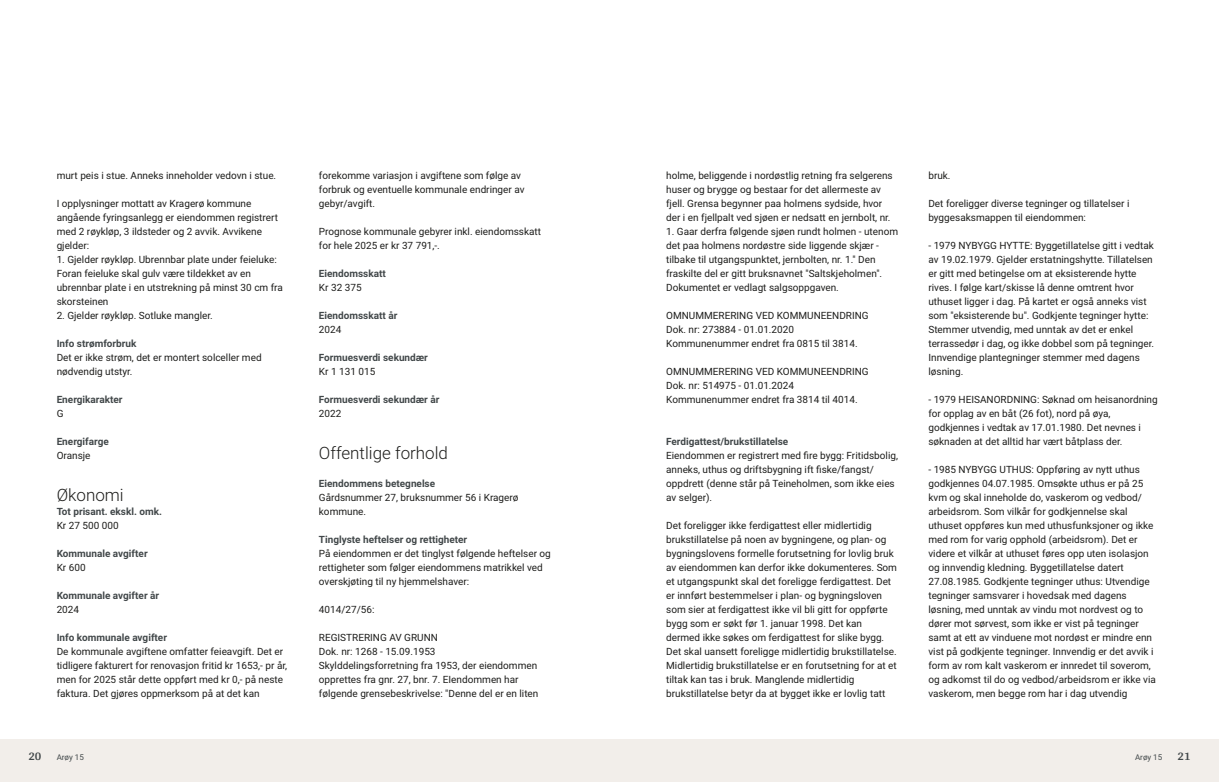
<style>
.page{position:relative;width:1219px;height:782px;background:#fff}
.page>*{position:absolute;margin:0;border:0;box-sizing:border-box;transform-origin:0 0}
.t1{font:300 17px "Roboto";color:#1d1d1b}
.t2{font:700 12px "Arya";color:#414749}
.t3{font:10px/14px "Roboto";color:#1d1d1b}
.t4{font:700 10px "Roboto";color:#414749}
.t5{font:8px "Roboto";color:#414749}
</style>
<div class="page">
<div style="left:0;top:739px;width:618px;height:42px;background:#f2eeea"></div>
<div style="left:601px;top:739px;width:618px;height:42px;background:#f2eeea"></div>
<p class="t3" style="left:57px;top:167px;width:221px">murt peis i stue. Anneks inneholder vedovn i stue.</p>
<p class="t3" style="left:57px;top:195px;width:223px">I opplysninger mottatt av Kragerø kommune angående fyringsanlegg er eiendommen registrert med 2 røykløp, 3 ildsteder og 2 avvik. Avvikene gjelder:</p>
<p class="t3" style="left:57px;top:251px;width:228px">1. Gjelder røykløp. Ubrennbar plate under feieluke:<br>Foran feieluke skal gulv være tildekket av en ubrennbar plate i en utstrekning på minst 30 cm fra skorsteinen</p>
<p class="t3" style="left:57px;top:307px;width:158px">2. Gjelder røykløp. Sotluke mangler.</p>
<p class="t4" style="left:57px;top:336px;width:81px">Info strømforbruk</p>
<p class="t3" style="left:57px;top:349px;width:206px">Det er ikke strøm, det er montert solceller med nødvendig utstyr.</p>
<p class="t4" style="left:57px;top:392px;width:67px">Energikarakter</p>
<p class="t3" style="left:57px;top:405px;width:8px">G</p>
<p class="t4" style="left:57px;top:434px;width:54px">Energifarge</p>
<p class="t3" style="left:57px;top:447px;width:35px">Oransje</p>
<h1 class="t1" style="left:57px;top:482px;width:69px">Økonomi</h1>
<p class="t4" style="left:57px;top:504px;width:107px">Tot prisant. ekskl. omk.</p>
<p class="t3" style="left:57px;top:517px;width:64px">Kr 27 500 000</p>
<p class="t4" style="left:57px;top:546px;width:92px">Kommunale avgifter</p>
<p class="t3" style="left:57px;top:559px;width:30px">Kr 600</p>
<p class="t4" style="left:57px;top:588px;width:104px">Kommunale avgifter år</p>
<p class="t3" style="left:57px;top:601px;width:24px">2024</p>
<p class="t4" style="left:57px;top:630px;width:112px">Info kommunale avgifter</p>
<p class="t3" style="left:57px;top:643px;width:232px">De kommunale avgiftene omfatter feieavgift. Det er tidligere fakturert for renovasjon fritid kr 1653,‑ pr år, men for 2025 står dette oppført med kr 0,‑ på neste faktura. Det gjøres oppmerksom på at det kan</p>
<p class="t2" style="left:28px;top:749px;width:15px">20</p>
<p class="t5" style="left:57px;top:751px;width:29px">Arøy 15</p>
<p class="t3" style="left:319px;top:167px;width:207px">forekomme variasjon i avgiftene som følge av forbruk og eventuelle kommunale endringer av gebyr/ avgift.</p>
<p class="t3" style="left:319px;top:223px;width:224px">Prognose kommunale gebyrer inkl. eiendomsskatt for hele 2025 er kr 37 791,‑.</p>
<p class="t4" style="left:319px;top:266px;width:68px">Eiendomsskatt</p>
<p class="t3" style="left:319px;top:279px;width:44px">Kr 32 375</p>
<p class="t4" style="left:319px;top:308px;width:80px">Eiendomsskatt år</p>
<p class="t3" style="left:319px;top:321px;width:24px">2024</p>
<p class="t4" style="left:319px;top:350px;width:111px">Formuesverdi sekundær</p>
<p class="t3" style="left:319px;top:363px;width:58px">Kr 1 131 015</p>
<p class="t4" style="left:319px;top:392px;width:122px">Formuesverdi sekundær år</p>
<p class="t3" style="left:319px;top:405px;width:24px">2022</p>
<h1 class="t1" style="left:319px;top:440px;width:131px">Offentlige forhold</h1>
<p class="t4" style="left:319px;top:476px;width:118px">Eiendommens betegnelse</p>
<p class="t3" style="left:319px;top:489px;width:201px">Gårdsnummer 27, bruksnummer 56 i Kragerø kommune.</p>
<p class="t4" style="left:319px;top:532px;width:150px">Tinglyste heftelser og rettigheter</p>
<p class="t3" style="left:319px;top:545px;width:233px">På eiendommen er det tinglyst følgende heftelser og rettigheter som følger eiendommens matrikkel ved overskjøting til ny hjemmelshaver:</p>
<p class="t3" style="left:319px;top:601px;width:57px">4014/ 27/ 56:</p>
<p class="t3" style="left:319px;top:629px;width:221px">REGISTRERING AV GRUNN<br>Dok. nr: 1268 ‑ 15.09.1953<br>Skylddelingsforretning fra 1953, der eiendommen opprettes fra gnr. 27, bnr. 7. EIendommen har følgende grensebeskrivelse: "Denne del er en liten</p>
<p class="t3" style="left:666px;top:167px;width:228px">holme, beliggende i nordøstlig retning fra selgerens huser og brygge og bestaar for det allermeste av fjell. Grensa begynner paa holmens sydside, hvor der i en fjellpalt ved sjøen er nedsatt en jernbolt, nr.</p>
<p class="t3" style="left:666px;top:223px;width:233px">1. Gaar derfra følgende sjøen rundt holmen ‑ utenom det paa holmens nordøstre side liggende skjær ‑ tilbake til utgangspunktet, jernbolten, nr. 1." Den fraskilte del er gitt bruksnavnet "Saltskjeholmen".<br>Dokumentet er vedlagt salgsoppgaven.</p>
<p class="t3" style="left:666px;top:307px;width:204px">OMNUMMERERING VED KOMMUNEENDRING<br>Dok. nr: 273884 ‑ 01.01.2020<br>Kommunenummer endret fra 0815 til 3814.</p>
<p class="t3" style="left:666px;top:363px;width:204px">OMNUMMERERING VED KOMMUNEENDRING<br>Dok. nr: 514975 ‑ 01.01.2024<br>Kommunenummer endret fra 3814 til 4014.</p>
<p class="t4" style="left:666px;top:434px;width:124px">Ferdigattest/ brukstillatelse</p>
<p class="t3" style="left:666px;top:447px;width:233px">Eiendommen er registrert med fire bygg: Fritidsbolig, anneks, uthus og driftsbygning ift fiske/ fangst/ oppdrett (denne står på Teineholmen, som ikke eies av selger).</p>
<p class="t3" style="left:666px;top:517px;width:232px">Det foreligger ikke ferdigattest eller midlertidig brukstillatelse på noen av bygningene, og plan‑ og bygningslovens formelle forutsetning for lovlig bruk av eiendommen kan derfor ikke dokumenteres. Som et utgangspunkt skal det foreligge ferdigattest. Det er innført bestemmelser i plan‑ og bygningsloven som sier at ferdigattest ikke vil bli gitt for oppførte bygg som er søkt før 1. januar 1998. Det kan dermed ikke søkes om ferdigattest for slike bygg.<br>Det skal uansett foreligge midlertidig brukstillatelse.<br>Midlertidig brukstillatelse er en forutsetning for at et tiltak kan tas i bruk. Manglende midlertidig brukstillatelse betyr da at bygget ikke er lovlig tatt</p>
<p class="t3" style="left:928px;top:167px;width:24px">bruk.</p>
<p class="t3" style="left:928px;top:195px;width:203px">Det foreligger diverse tegninger og tillatelser i byggesaksmappen til eiendommen:</p>
<p class="t3" style="left:928px;top:237px;width:227px">‑ 1979 NYBYGG HYTTE: Byggetillatelse gitt i vedtak av 19.02.1979. Gjelder erstatningshytte. Tillatelsen er gitt med betingelse om at eksisterende hytte rives. I følge kart/ skisse lå denne omtrent hvor uthuset ligger i dag. På kartet er også anneks vist som "eksisterende bu". Godkjente tegninger hytte:<br>Stemmer utvendig, med unntak av det er enkel terrassedør i dag, og ikke dobbel som på tegninger.<br>Innvendige plantegninger stemmer med dagens løsning.</p>
<p class="t3" style="left:928px;top:391px;width:231px">‑ 1979 HEISANORDNING: Søknad om heisanordning for opplag av en båt (26 fot), nord på øya, godkjennes i vedtak av 17.01.1980. Det nevnes i søknaden at det alltid har vært båtplass der.</p>
<p class="t3" style="left:928px;top:461px;width:229px">‑ 1985 NYBYGG UTHUS: Oppføring av nytt uthus godkjennes 04.07.1985. Omsøkte uthus er på 25 kvm og skal inneholde do, vaskerom og vedbod/ arbeidsrom. Som vilkår for godkjennelse skal uthuset oppføres kun med uthusfunksjoner og ikke med rom for varig opphold (arbeidsrom). Det er videre et vilkår at uthuset føres opp uten isolasjon og innvendig kledning. Byggetillatelse datert 27.08.1985. Godkjente tegninger uthus: Utvendige tegninger samsvarer i hovedsak med dagens løsning, med unntak av vindu mot nordvest og to dører mot sørvest, som ikke er vist på tegninger samt at ett av vinduene mot nordøst er mindre enn vist på godkjente tegninger. Innvendig er det avvik i form av rom kalt vaskerom er innredet til soverom, og adkomst til do og vedbod/ arbeidsrom er ikke via vaskerom, men begge rom har i dag utvendig</p>
<p class="t5" style="left:1135px;top:751px;width:29px">Arøy 15</p>
<p class="t2" style="left:1177px;top:749px;width:15px">21</p>
</div>
